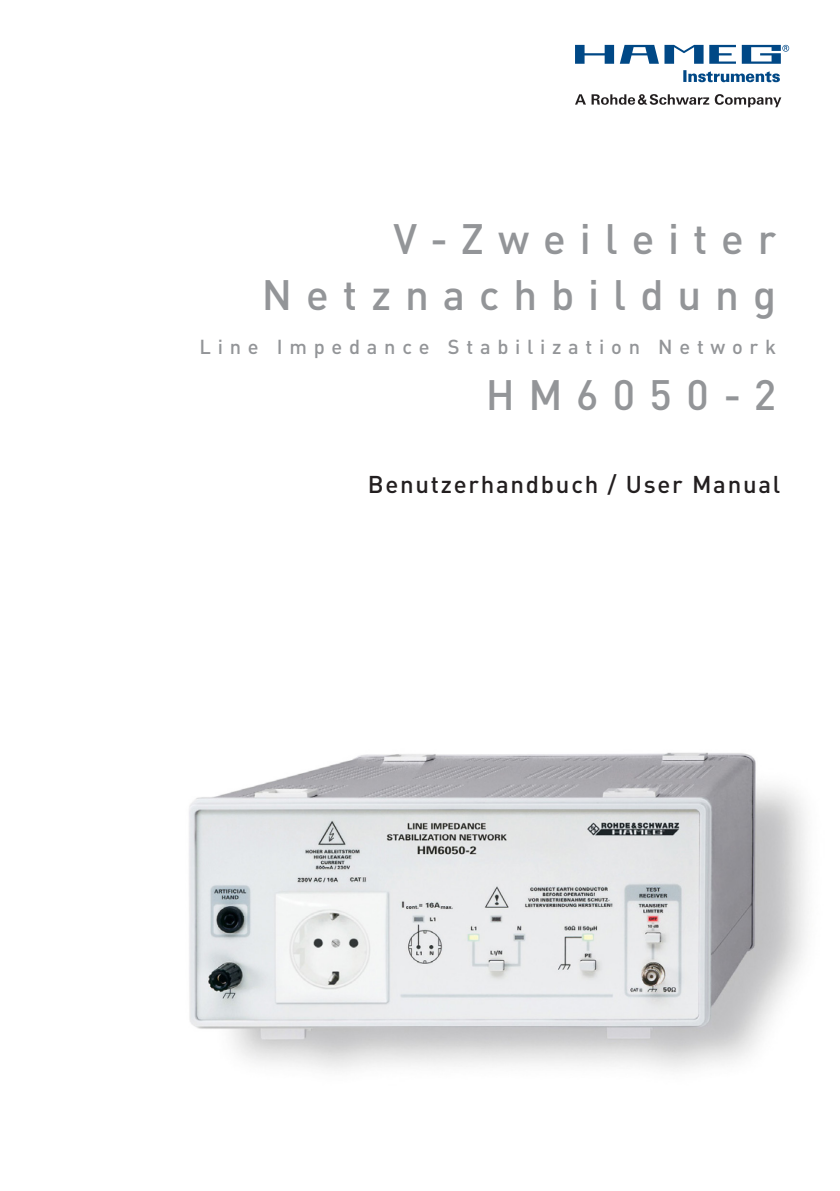
<style>
.page{position:relative;width:840px;height:1191px;background:#fff}
.page>*{position:absolute;margin:0;border:0;box-sizing:border-box;transform-origin:0 0}
.t1{font:500 42px/56px "DIN";letter-spacing:.33em;color:#939598;text-align:right}
.t2{font:500 24px "DIN";letter-spacing:.07em;color:#231f20}
.t3{font:500 20px "DIN";letter-spacing:.335em;color:#939598}
</style>
<div class="page">
<svg style="left:575px;top:45px;width:213px;height:37px"></svg>
<svg style="left:575px;top:94px;width:10px;height:11px"></svg>
<svg style="left:591px;top:94px;width:117px;height:11px"></svg>
<svg style="left:714px;top:94px;width:66px;height:13px"></svg>
<img style="left:189px;top:752px;width:618px;height:318px">
<p class="t1" style="left:262px;top:209px;width:515px">V-Zweileiter<br>Netznachbildung</p>
<p class="t3" style="left:199px;top:334px;width:577px">Line Impedance Stabilization Network</p>
<p class="t1" style="left:485px;top:365px;width:292px">HM6050-2</p>
<p class="t2" style="left:367px;top:469px;width:414px">Benutzerhandbuch / User Manual</p>
</div>
